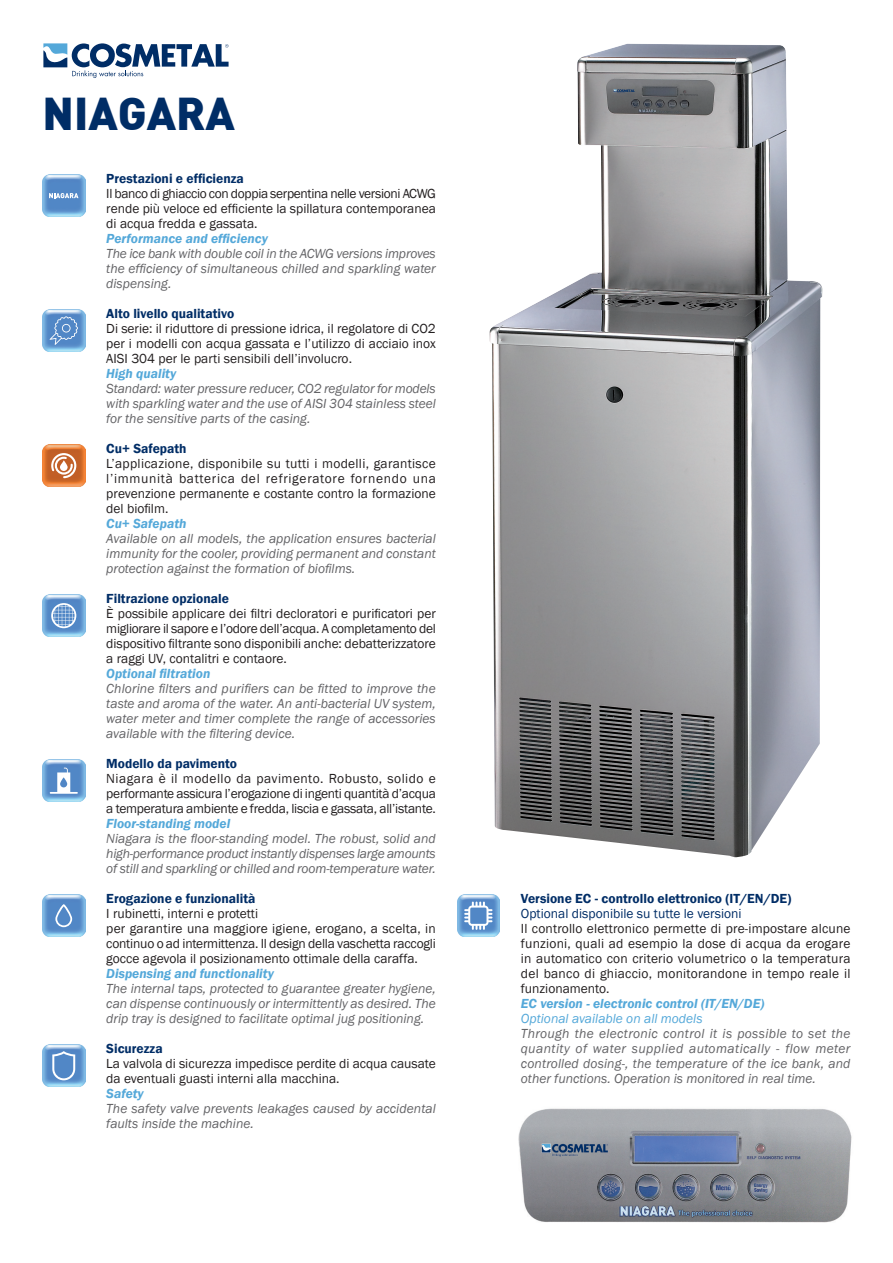
<style>
.page{position:relative;width:893px;height:1263px;background:#fff}
.page>*{position:absolute;margin:0;border:0;box-sizing:border-box;transform-origin:0 0}
.t1{font:900 45px "DIN";color:#002d66}
.t2{font:13.5px/15px "Franklin Gothic";color:#231f20;text-align:justify}
.t3{font:italic 13.5px/15px "Franklin Gothic";color:#636366;text-align:justify}
.t4{font:600 13.5px "Franklin Gothic";color:#002d66}
.t5{font:italic 600 13.5px "Franklin Gothic";color:#54a8d9}
.t6{font:13.5px "Franklin Gothic";color:#002d66}
.t7{font:italic 13.5px "Franklin Gothic";color:#54a8d9}
</style>
<div class="page">
<img style="left:489px;top:44px;width:333px;height:813px">
<img style="left:518px;top:1108px;width:334px;height:115px">
<img style="left:43px;top:444px;width:42px;height:43px">
<svg style="left:51px;top:453px;width:25px;height:25px"></svg>
<img style="left:43px;top:174px;width:42px;height:43px">
<svg style="left:49px;top:193px;width:29px;height:5px"></svg>
<img style="left:43px;top:309px;width:42px;height:43px">
<svg style="left:50px;top:316px;width:28px;height:29px"></svg>
<img style="left:43px;top:594px;width:42px;height:43px">
<svg style="left:51px;top:603px;width:25px;height:25px"></svg>
<img style="left:43px;top:894px;width:42px;height:43px">
<svg style="left:55px;top:904px;width:17px;height:23px"></svg>
<img style="left:43px;top:759px;width:42px;height:43px">
<svg style="left:50px;top:768px;width:28px;height:26px"></svg>
<img style="left:43px;top:1044px;width:42px;height:43px">
<svg style="left:52px;top:1051px;width:23px;height:29px"></svg>
<img style="left:457px;top:894px;width:43px;height:43px">
<svg style="left:464px;top:901px;width:28px;height:29px"></svg>
<svg style="left:43px;top:43px;width:186px;height:35px"></svg>
<h1 class="t1" style="left:43px;top:83px;width:194px">NIAGARA</h1>
<p class="t4" style="left:106px;top:171px;width:139px">Prestazioni e efficienza</p>
<p class="t2" style="left:106px;top:187px;width:331px">Il banco di ghiaccio con doppia serpentina nelle versioni ACWG rende più veloce ed efficiente la spillatura contemporanea di acqua fredda e gassata.</p>
<p class="t5" style="left:106px;top:230px;width:163px">Performance and efficiency</p>
<p class="t3" style="left:106px;top:247px;width:331px">The ice bank with double coil in the ACWG versions improves the efficiency of simultaneous chilled and sparkling water dispensing.</p>
<p class="t4" style="left:106px;top:305px;width:129px">Alto livello qualitativo</p>
<p class="t2" style="left:106px;top:322px;width:331px">Di serie: il riduttore di pressione idrica, il regolatore di CO2 per i modelli con acqua gassata e l’utilizzo di acciaio inox AISI 304 per le parti sensibili dell’involucro.</p>
<p class="t5" style="left:106px;top:365px;width:71px">High quality</p>
<p class="t3" style="left:106px;top:382px;width:331px">Standard: water pressure reducer, CO2 regulator for models with sparkling water and the use of AISI 304 stainless steel for the sensitive parts of the casing.</p>
<p class="t4" style="left:106px;top:440px;width:82px">Cu+ Safepath</p>
<p class="t2" style="left:106px;top:457px;width:331px">L’applicazione, disponibile su tutti i modelli, garantisce l’immunità batterica del refrigeratore fornendo una prevenzione permanente e costante contro la formazione del biofilm.</p>
<p class="t5" style="left:106px;top:515px;width:82px">Cu+ Safepath</p>
<p class="t3" style="left:106px;top:532px;width:331px">Available on all models, the application ensures bacterial immunity for the cooler, providing permanent and constant protection against the formation of biofilms.</p>
<p class="t4" style="left:106px;top:590px;width:124px">Filtrazione opzionale</p>
<p class="t2" style="left:106px;top:607px;width:331px">È possibile applicare dei filtri decloratori e purificatori per migliorare il sapore e l’odore dell’acqua. A completamento del dispositivo filtrante sono disponibili anche: debatterizzatore a raggi UV, contalitri e contaore.</p>
<p class="t5" style="left:106px;top:665px;width:106px">Optional filtration</p>
<p class="t3" style="left:106px;top:682px;width:331px">Chlorine filters and purifiers can be fitted to improve the taste and aroma of the water. An anti-bacterial UV system, water meter and timer complete the range of accessories available with the filtering device.</p>
<p class="t4" style="left:106px;top:755px;width:132px">Modello da pavimento</p>
<p class="t2" style="left:106px;top:772px;width:331px">Niagara è il modello da pavimento. Robusto, solido e performante assicura l’erogazione di ingenti quantità d’acqua a temperatura ambiente e fredda, liscia e gassata, all’istante.</p>
<p class="t5" style="left:106px;top:815px;width:125px">Floor-standing model</p>
<p class="t3" style="left:106px;top:832px;width:331px">Niagara is the floor-standing model. The robust, solid and high-performance product instantly dispenses large amounts of still and sparkling or chilled and room-temperature water.</p>
<p class="t4" style="left:106px;top:890px;width:151px">Erogazione e funzionalità</p>
<p class="t2" style="left:106px;top:907px;width:331px;text-align:left">I rubinetti, interni e protetti<br>per garantire una maggiore igiene, erogano, a scelta, in continuo o ad intermittenza. Il design della vaschetta raccogli gocce agevola il posizionamento ottimale della caraffa.</p>
<p class="t5" style="left:106px;top:965px;width:169px">Dispensing and functionality</p>
<p class="t3" style="left:106px;top:982px;width:331px">The internal taps, protected to guarantee greater hygiene, can dispense continuously or intermittently as desired. The drip tray is designed to facilitate optimal jug positioning.</p>
<p class="t4" style="left:106px;top:1040px;width:58px">Sicurezza</p>
<p class="t2" style="left:106px;top:1057px;width:331px">La valvola di sicurezza impedisce perdite di acqua causate da eventuali guasti interni alla macchina.</p>
<p class="t5" style="left:106px;top:1085px;width:39px">Safety</p>
<p class="t3" style="left:106px;top:1101px;width:331px">The safety valve prevents leakages caused by accidental faults inside the machine.</p>
<p class="t4" style="left:521px;top:890px;width:272px">Versione EC - controllo elettronico (IT/EN/DE)</p>
<p class="t6" style="left:521px;top:905px;width:222px">Optional disponibile su tutte le versioni</p>
<p class="t2" style="left:521px;top:922px;width:331px">Il controllo elettronico permette di pre-impostare alcune funzioni, quali ad esempio la dose di acqua da erogare in automatico con criterio volumetrico o la temperatura del banco di ghiaccio, monitorandone in tempo reale il funzionamento.</p>
<p class="t5" style="left:521px;top:995px;width:245px">EC version - electronic control (IT/EN/DE)</p>
<p class="t7" style="left:521px;top:1010px;width:183px">Optional available on all models</p>
<p class="t3" style="left:521px;top:1026px;width:331px">Through the electronic control it is possible to set the quantity of water supplied automatically - flow meter controlled dosing-, the temperature of the ice bank, and other functions. Operation is monitored in real time.</p>
</div>
